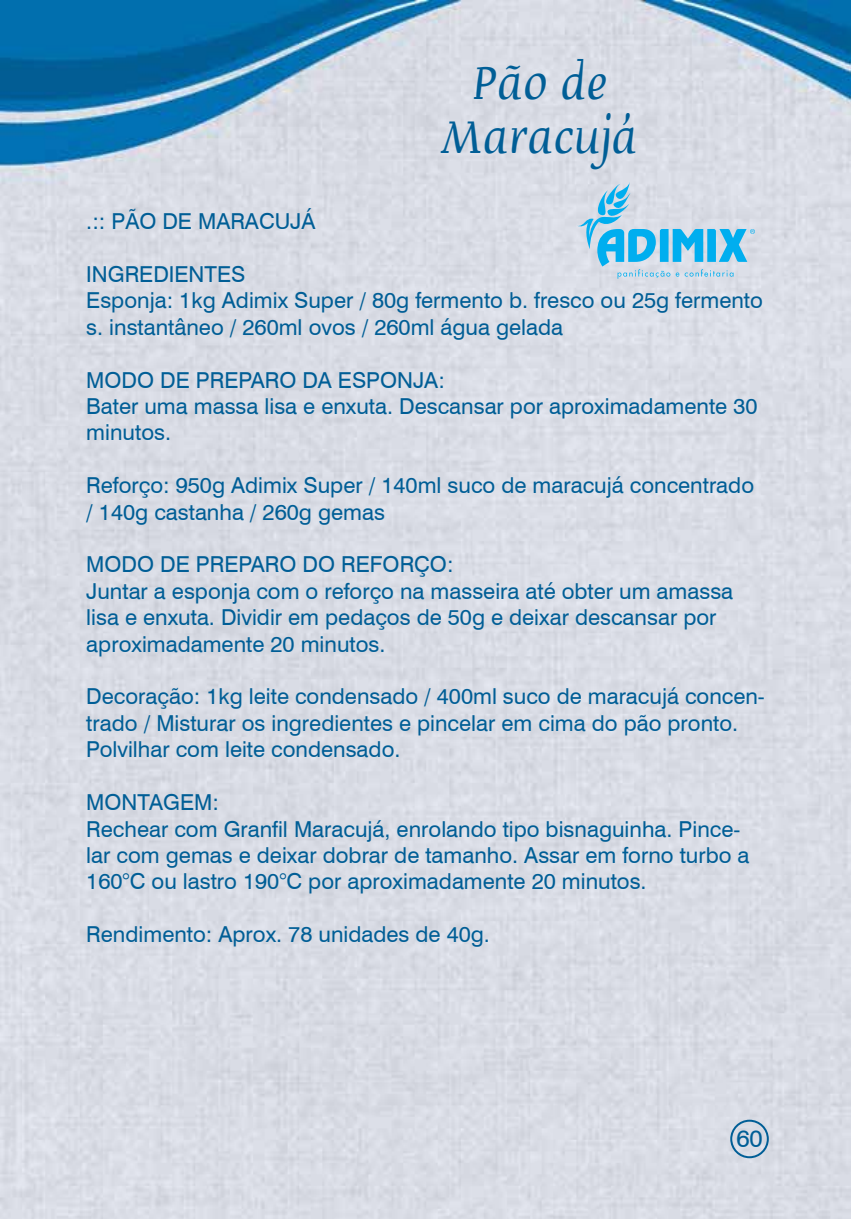
<style>
.page{position:relative;width:851px;height:1219px;background:#fff}
.page>*{position:absolute;margin:0;border:0;box-sizing:border-box;transform-origin:0 0}
.t1{font:42px/54px "Devroye";color:#005e96;text-align:center}
.t2{font:24px "Swiss 721 BT";color:#005e96}
.t3{font:22px/26.4px "Swiss 721 BT";color:#005e96}
</style>
<div class="page">
<img style="left:0;top:0;width:850px;height:1219px">
<div style="left:730px;top:1120px;width:38px;height:38px;border:2px solid #005e96;border-radius:50%"></div>
<svg style="left:576px;top:182px;width:178px;height:97px;background:#a6d1e7"></svg>
<h1 class="t1" style="left:440px;top:57px;width:198px">Pão de<br>Maracujá</h1>
<p class="t3" style="left:86px;top:208px;width:230px">.:: PÃO DE MARACUJÁ</p>
<p class="t3" style="left:86px;top:261px;width:678px">Ingredientes<br>Esponja: 1kg Adimix Super / 80g fermento b. fresco ou 25g fermento s. instantâneo / 260ml ovos / 260ml água gelada</p>
<p class="t3" style="left:86px;top:366px;width:672px">MODO DE PREPARO DA ESPONJA:<br>Bater uma massa lisa e enxuta. Descansar por aproximadamente 30 minutos.</p>
<p class="t3" style="left:86px;top:472px;width:669px">Reforço: 950g Adimix Super / 140ml suco de maracujá concentrado / 140g castanha / 260g gemas</p>
<p class="t3" style="left:86px;top:551px;width:648px">MODO DE PREPARO DO REFORÇO:<br>Juntar a esponja com o reforço na masseira até obter um amassa lisa e enxuta. Dividir em pedaços de 50g e deixar descansar por aproximadamente 20 minutos.</p>
<p class="t3" style="left:86px;top:683px;width:680px">Decoração: 1kg leite condensado / 400ml suco de maracujá concen&shy;trado / Misturar os ingredientes e pincelar em cima do pão pronto.<br>Polvilhar com leite condensado.</p>
<p class="t3" style="left:86px;top:789px;width:664px">MONTAGEM:<br>Rechear com Granfil Maracujá, enrolando tipo bisnaguinha. Pince&shy;lar com gemas e deixar dobrar de tamanho. Assar em forno turbo a 160°C ou lastro 190°C por aproximadamente 20 minutos.</p>
<p class="t3" style="left:86px;top:921px;width:405px">Rendimento: Aprox. 78 unidades de 40g.</p>
<p class="t2" style="left:736px;top:1124px;width:28px">60</p>
</div>
